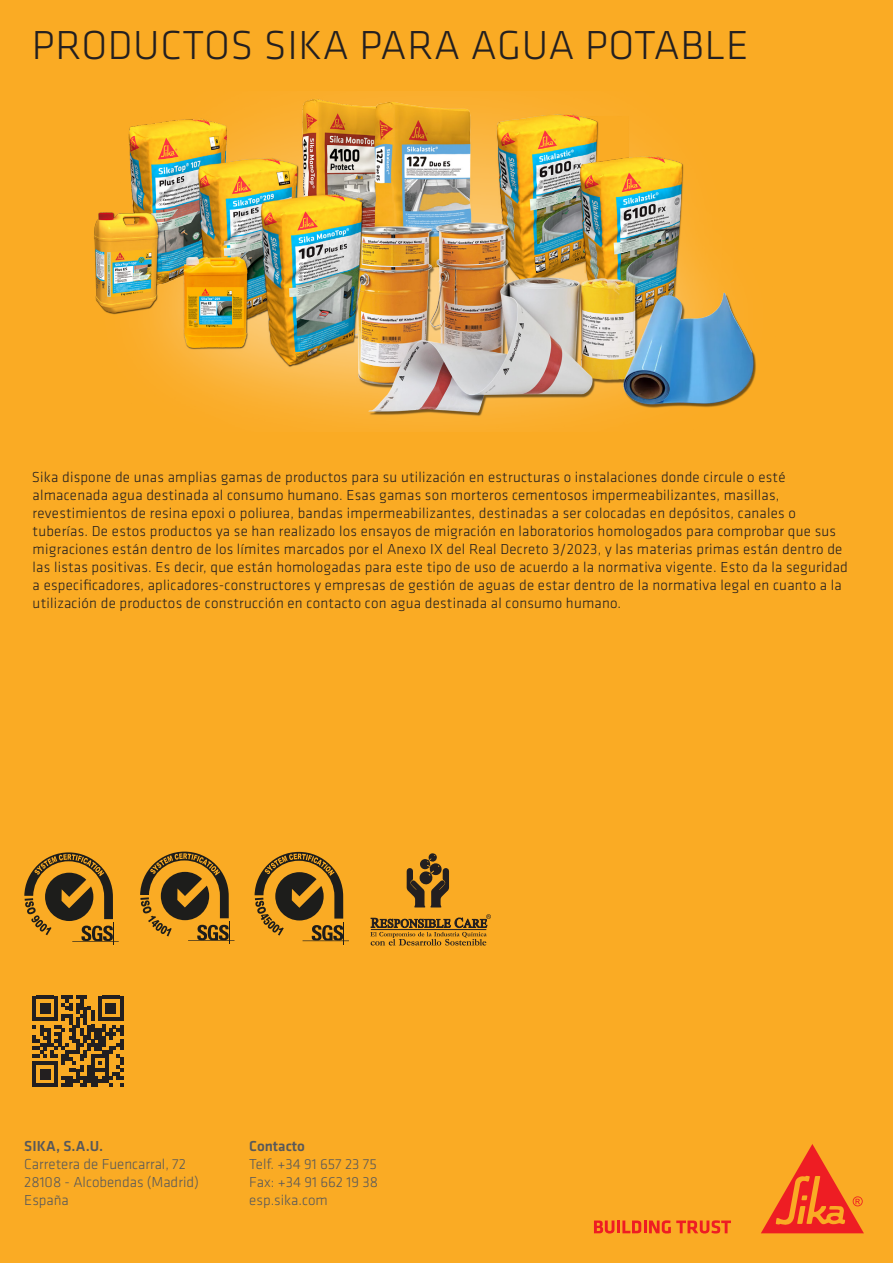
<style>
.page{position:relative;width:893px;height:1263px;background:#faab24}
.page>*{position:absolute;margin:0;border:0;box-sizing:border-box;transform-origin:0 0}
.SI_Klavika_BACK_Titel_Book{font:300 42px "Klavika";letter-spacing:.015em;color:#231f20}
.t1{font:300 15px/18px "Klavika";letter-spacing:.015em;color:#231f20}
.t2{font:300 15px "Klavika";color:#57585a}
.t3{font:500 15px "Klavika";color:#57585a}
</style>
<div class="page">
<img style="left:94px;top:96px;width:662px;height:330px">
<svg style="left:32px;top:996px;width:92px;height:91px"></svg>
<svg style="left:407px;top:853px;width:42px;height:54px"></svg>
<svg style="left:370px;top:914px;width:121px;height:31px"></svg>
<svg style="left:140px;top:851px;width:94px;height:93px"></svg>
<svg style="left:255px;top:852px;width:94px;height:92px"></svg>
<svg style="left:24px;top:852px;width:95px;height:93px"></svg>
<svg style="left:594px;top:1220px;width:137px;height:13px"></svg>
<svg style="left:761px;top:1144px;width:103px;height:89px"></svg>
<p class="SI_Klavika_BACK_Titel_Book" style="left:32px;top:20px;width:718px">PRODUCTOS SIKA PARA AGUA POTABLE</p>
<p class="t1" style="left:32px;top:468px;width:817px">Sika dispone de unas amplias gamas de productos para su utilización en estructuras o instalaciones donde circule o esté almacenada agua destinada al consumo humano. Esas gamas son morteros cementosos impermeabilizantes, masillas, revestimientos de resina epoxi o poliurea, bandas impermeabilizantes, destinadas a ser colocadas en depósitos, canales o tuberías. De estos productos ya se han realizado los ensayos de migración en laboratorios homologados para comprobar que sus migraciones están dentro de los límites marcados por el Anexo IX del Real Decreto 3/2023, y las materias primas están dentro de las listas positivas. Es decir, que están homologadas para este tipo de uso de acuerdo a la normativa vigente. Esto da la seguridad a especificadores, aplicadores-constructores y empresas de gestión de aguas de estar dentro de la normativa legal en cuanto a la utilización de productos de construcción en contacto con agua destinada al consumo humano.</p>
<p class="t3" style="left:24px;top:1136px;width:80px">SIKA, S.A.U.</p>
<p class="t2" style="left:24px;top:1155px;width:163px">Carretera de Fuencarral, 72</p>
<p class="t2" style="left:24px;top:1173px;width:176px">28108 - Alcobendas (Madrid)</p>
<p class="t2" style="left:24px;top:1191px;width:46px">España</p>
<p class="t3" style="left:249px;top:1136px;width:57px">Contacto</p>
<p class="t2" style="left:249px;top:1155px;width:129px">Telf. +34 91 657 23 75</p>
<p class="t2" style="left:249px;top:1173px;width:130px">Fax: +34 91 662 19 38</p>
<p class="t2" style="left:249px;top:1191px;width:80px">esp.sika.com</p>
</div>
